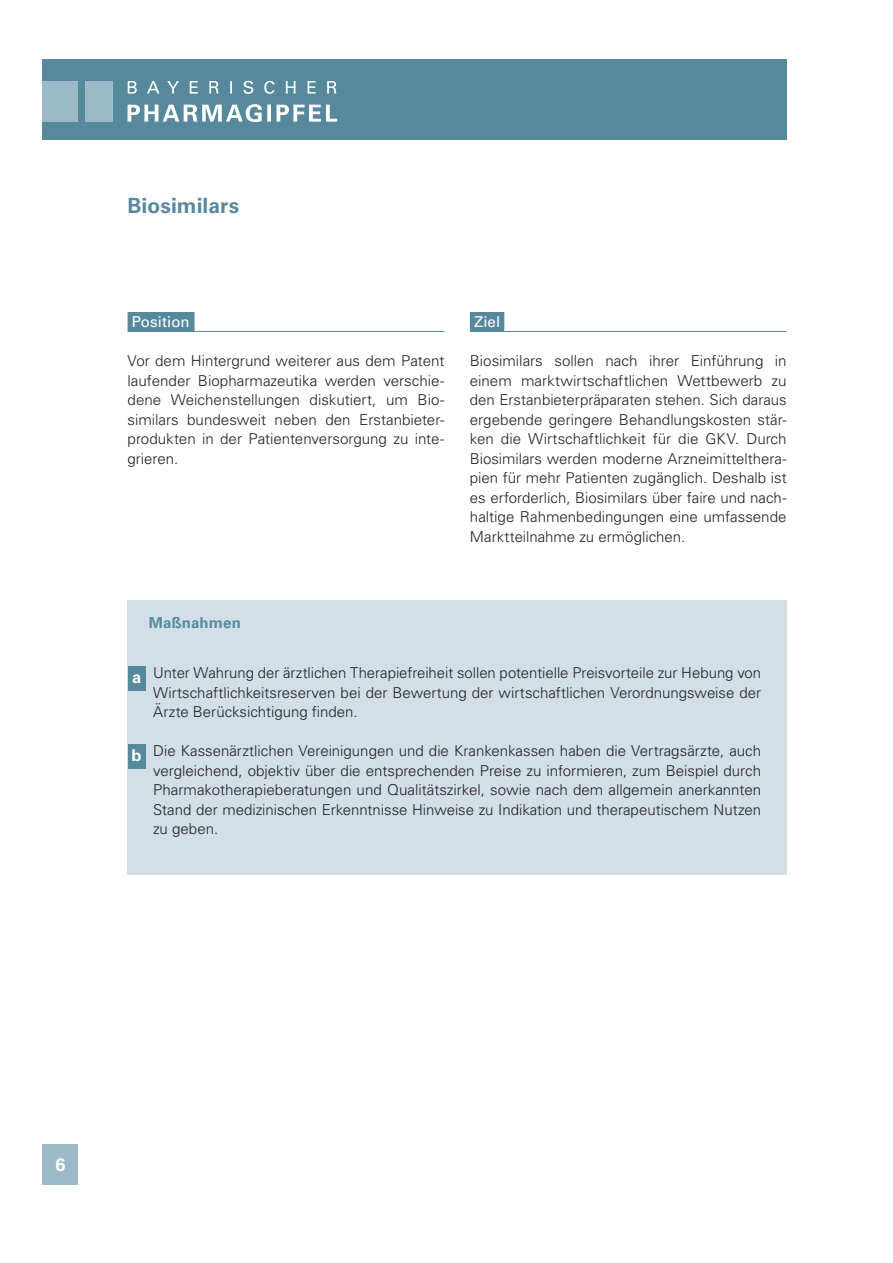
<style>
.page{position:relative;width:893px;height:1263px;background:#fff}
.page>*{position:absolute;margin:0;border:0;box-sizing:border-box;transform-origin:0 0}
.t1{font:700 21px "Univers LT";letter-spacing:.005em;color:#57899d}
.t2{font:700 18px "Univers LT";color:#fff}
.t3{font:300 15px/19.5px "Univers LT";color:#231f20;text-align:justify}
.t4{font:15px "Univers LT";letter-spacing:.005em;color:#fff}
.t5{font:700 15px "Univers LT";letter-spacing:.01em;color:#57899d}
.s1{font-weight:700;font-size:16.5px;color:#fff}
</style>
<div class="page">
<div style="left:43px;top:60px;width:744px;height:80px;background:#57899d"></div>
<div style="left:43px;top:1144px;width:35px;height:41px;background:#9cb9c7"></div>
<div style="left:85px;top:81px;width:28px;height:41px;background:#9cb9c7"></div>
<div style="left:43px;top:81px;width:35px;height:41px;background:#9cb9c7"></div>
<hr style="left:128px;top:331px;width:316px;height:1px;background:#57899d">
<hr style="left:470px;top:331px;width:317px;height:1px;background:#57899d">
<svg style="left:128px;top:104px;width:209px;height:18px"></svg>
<svg style="left:128px;top:81px;width:208px;height:13px"></svg>
<div style="left:128px;top:312px;width:67px;height:19px;background:#57899d"></div>
<div style="left:470px;top:312px;width:34px;height:19px;background:#57899d"></div>
<div style="left:128px;top:600px;width:659px;height:275px;background:#d2dfe7"></div>
<div style="left:128px;top:666px;width:17px;height:24px;background:#57899d"></div>
<div style="left:128px;top:744px;width:17px;height:24px;background:#57899d"></div>
<h3 class="t1" style="left:128px;top:194px;width:113px">Biosimilars</h3>
<p class="t4" style="left:132px;top:313px;width:59px">Position</p>
<p class="t3" style="left:128px;top:351px;width:318px">Vor dem Hintergrund weiterer aus dem Patent laufender Biopharmazeutika werden verschie&shy;dene Weichenstellungen diskutiert, um Bio&shy;similars bundesweit neben den Erstanbieter&shy;produkten in der Patientenversorgung zu inte&shy;grieren.</p>
<p class="t4" style="left:474px;top:313px;width:28px">Ziel</p>
<p class="t3" style="left:470px;top:351px;width:318px">Biosimilars sollen nach ihrer Einführung in einem marktwirtschaftlichen Wettbewerb zu den Erstanbieterpräparaten stehen. Sich daraus ergebende geringere Behandlungskosten stär&shy;ken die Wirtschaftlichkeit für die GKV. Durch Biosimilars werden moderne Arzneimittelthera&shy;pien für mehr Patienten zugänglich. Deshalb ist es erforderlich, Biosimilars über faire und nach&shy;haltige Rahmenbedingungen eine umfassende Marktteilnahme zu ermöglichen.</p>
<p class="t5" style="left:149px;top:614px;width:94px">Maßnahmen</p>
<p class="t3" style="left:153px;top:663px;width:610px;text-indent:-21px"><span class="s1">a</span> Unter Wahrung der ärztlichen Therapiefreiheit sollen potentielle Preisvorteile zur Hebung von Wirtschaftlichkeitsreserven bei der Bewertung der wirtschaftlichen Verordnungsweise der Ärzte Berücksichtigung finden.</p>
<p class="t3" style="left:153px;top:741px;width:610px;text-indent:-22px"><span class="s1">b</span> Die Kassenärztlichen Vereinigungen und die Krankenkassen haben die Vertragsärzte, auch vergleichend, objektiv über die entsprechenden Preise zu informieren, zum Beispiel durch Pharmakotherapieberatungen und Qualitätszirkel, sowie nach dem allgemein anerkannten Stand der medizinischen Erkenntnisse Hinweise zu Indikation und therapeutischem Nutzen zu geben.</p>
<p class="t2" style="left:55px;top:1154px;width:12px">6</p>
</div>
